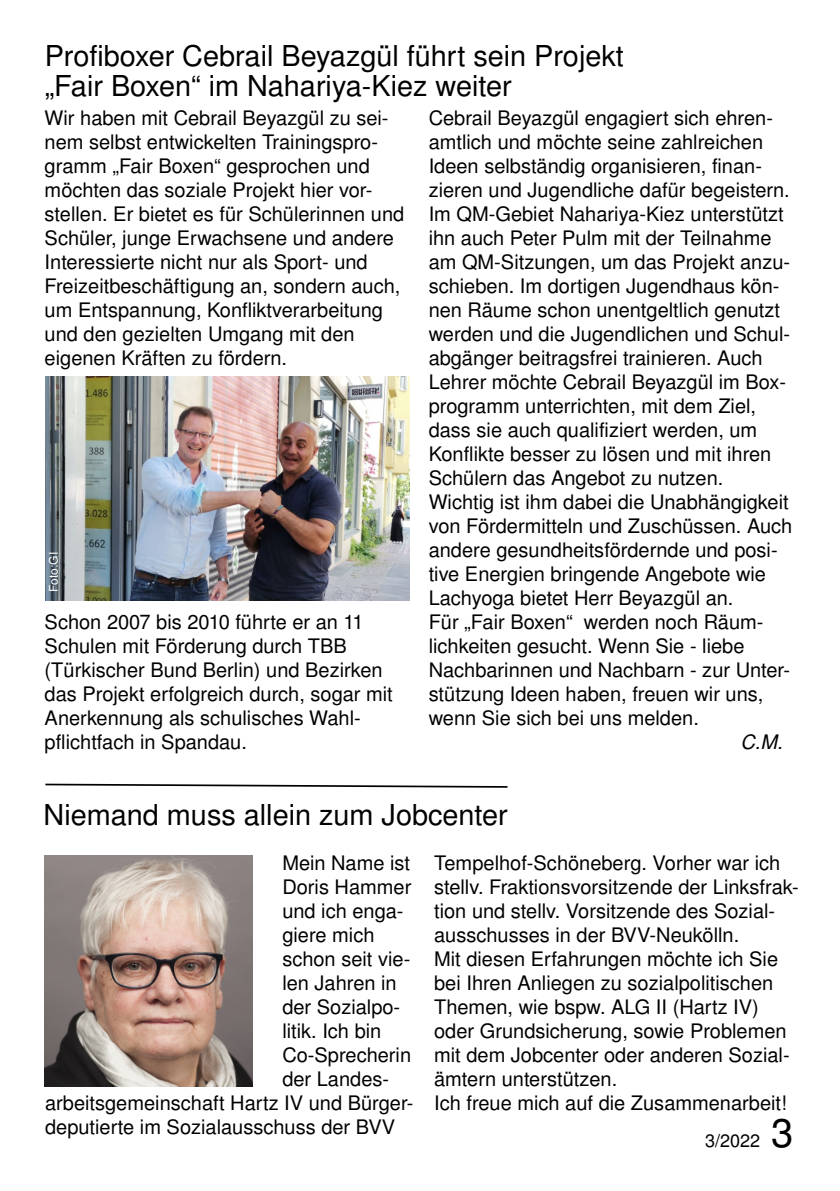
<style>
.page{position:relative;width:840px;height:1191px;background:#fff}
.page>*{position:absolute;margin:0;border:0;box-sizing:border-box;transform-origin:0 0}
.t1{font:40px "Nimbus San L";color:#000}
.t2{font:28.8px/30px "Nimbus San L";color:#000}
.t3{font:20px/24px "Nimbus San L";color:#000}
.t4{font:italic 20px "Nimbus San L";color:#000}
.t5{font:18px "Nimbus San L";color:#000}
.t6{font:12px "Nimbus San L";letter-spacing:-.01em;color:#fff}
</style>
<div class="page">
<img style="left:45px;top:376px;width:364px;height:224px">
<svg style="left:45px;top:783px;width:463px;height:5px"></svg>
<img style="left:45px;top:855px;width:207px;height:231px">
<h2 class="t2" style="left:45px;top:44px;width:580px">Profiboxer Cebrail Beyazgül führt sein Projekt „Fair Boxen“ im Nahariya-Kiez weiter</h2>
<p class="t3" style="left:45px;top:107px;width:361px">Wir haben mit Cebrail Beyazgül zu sei&shy;nem selbst entwickelten Trainingspro&shy;gramm „Fair Boxen“ gesprochen und möchten das soziale Projekt hier vor&shy;stellen. Er bietet es für Schülerinnen und Schüler, junge Erwachsene und andere Interessierte nicht nur als Sport- und Freizeitbeschäftigung an, sondern auch, um Entspannung, Konfliktverarbeitung und den gezielten Umgang mit den eigenen Kräften zu fördern.</p>
<p class="t6" style="left:49px;top:591px;width:41px;rotate:-90deg">Foto:GI</p>
<p class="t3" style="left:45px;top:611px;width:349px">Schon 2007 bis 2010 führte er an 11<br>Schulen mit Förderung durch TBB (Türkischer Bund Berlin) und Bezirken das Projekt erfolgreich durch, sogar mit Anerkennung als schulisches Wahl&shy;pflichtfach in Spandau.</p>
<p class="t3" style="left:428px;top:107px;width:365px">Cebrail Beyazgül engagiert sich ehren&shy;amtlich und möchte seine zahlreichen Ideen selbständig organisieren, finan&shy;zieren und Jugendliche dafür begeistern.<br>Im QM-Gebiet Nahariya-Kiez unterstützt ihn auch Peter Pulm mit der Teilnahme am QM-Sitzungen, um das Projekt anzu&shy;schieben. Im dortigen Jugendhaus kön&shy;nen Räume schon unentgeltlich genutzt werden und die Jugendlichen und Schul&shy;abgänger beitragsfrei trainieren. Auch Lehrer möchte Cebrail Beyazgül im Box&shy;programm unterrichten, mit dem Ziel, dass sie auch qualifiziert werden, um Konflikte besser zu lösen und mit ihren Schülern das Angebot zu nutzen.<br>Wichtig ist ihm dabei die Unabhängigkeit von Fördermitteln und Zuschüssen. Auch andere gesundheitsfördernde und posi&shy;tive Energien bringende Angebote wie Lachyoga bietet Herr Beyazgül an.<br>Für „Fair Boxen“ werden noch Räum&shy;lichkeiten gesucht. Wenn Sie - liebe Nachbarinnen und Nachbarn - zur Unter&shy;stützung Ideen haben, freuen wir uns, wenn Sie sich bei uns melden.</p>
<p class="t4" style="left:740px;top:734px;width:44px">C.M.</p>
<h2 class="t2" style="left:44px;top:802px;width:465px">Niemand muss allein zum Jobcenter</h2>
<p class="t3" style="left:282px;top:852px;width:129px">Mein Name ist</p>
<p class="t3" style="left:282px;top:876px;width:130px">Doris Hammer</p>
<p class="t3" style="left:282px;top:900px;width:123px">und ich enga-</p>
<p class="t3" style="left:282px;top:924px;width:94px">giere mich</p>
<p class="t3" style="left:282px;top:948px;width:129px">schon seit vie-</p>
<p class="t3" style="left:282px;top:972px;width:116px">len Jahren in</p>
<p class="t3" style="left:282px;top:996px;width:119px">der Sozialpo-</p>
<p class="t3" style="left:282px;top:1020px;width:100px">litik. Ich bin</p>
<p class="t3" style="left:282px;top:1044px;width:130px">Co-Sprecherin</p>
<p class="t3" style="left:282px;top:1068px;width:108px">der Landes-</p>
<p class="t3" style="left:45px;top:1092px;width:369px">arbeitsgemeinschaft Hartz IV und Bürger-</p>
<p class="t3" style="left:45px;top:1116px;width:351px">deputierte im Sozialausschuss der BVV</p>
<p class="t3" style="left:434px;top:853px;width:366px">Tempelhof-Schöneberg. Vorher war ich stellv. Fraktionsvorsitzende der Linksfrak&shy;tion und stellv. Vorsitzende des Sozial&shy;ausschusses in der BVV-Neukölln.<br>Mit diesen Erfahrungen möchte ich Sie bei Ihren Anliegen zu sozialpolitischen Themen, wie bspw. ALG II (Hartz IV) oder Grundsicherung, sowie Problemen mit dem Jobcenter oder anderen Sozial&shy;ämtern unterstützen.<br>Ich freue mich auf die Zusammenarbeit!</p>
<p class="t5" style="left:704px;top:1133px;width:57px">3/2022</p>
<h1 class="t1" style="left:770px;top:1117px;width:24px">3</h1>
</div>
